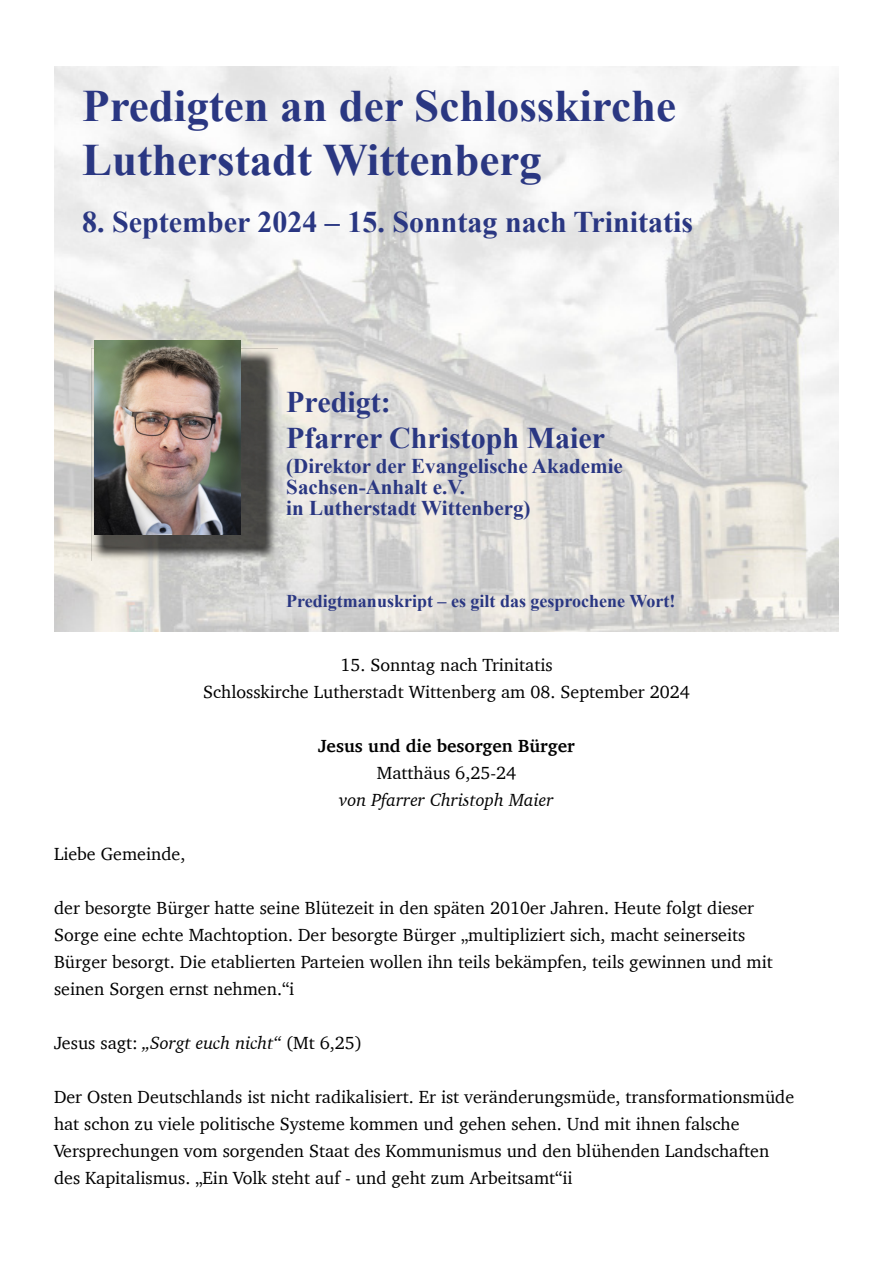
<style>
.page{position:relative;width:893px;height:1263px;background:#fff}
.page>*{position:absolute;margin:0;border:0;box-sizing:border-box;transform-origin:0 0}
.t1{font:700 45px/54px "Times New Roman";color:#2a3782}
.t2{font:700 30px/36px "Times New Roman";color:#2a3782}
.t3{font:700 21px/21px "Times New Roman";color:#2a3782}
.t4{font:18px/27px "Charter";color:#000}
.t5{font:700 18px "Times New Roman";color:#2a3782}
.t6{font:700 18px "Charter";color:#000}
.t7{font:italic 18px "Charter";color:#000}
.s1{font-style:italic}
</style>
<div class="page">
<img style="left:54px;top:67px;width:785px;height:564px">
<img style="left:91px;top:349px;width:186px;height:211px">
<img style="left:95px;top:341px;width:145px;height:194px">
<h1 class="t1" style="left:82px;top:83px;width:595px">Predigten an der Schlosskirche<br>Lutherstadt Wittenberg</h1>
<h2 class="t2" style="left:82px;top:207px;width:612px">8. September 2024 – 15. Sonntag nach Trinitatis</h2>
<h2 class="t2" style="left:286px;top:387px;width:320px">Predigt:<br>Pfarrer Christoph Maier</h2>
<p class="t3" style="left:286px;top:458px;width:338px">(Direktor der Evangelische Akademie<br>Sachsen-Anhalt e.V.<br>in Lutherstadt Wittenberg)</p>
<p class="t5" style="left:286px;top:594px;width:391px">Predigtmanuskript – es gilt das gesprochene Wort!</p>
<p class="t4" style="left:203px;top:650px;width:488px;text-align:center">15. Sonntag nach Trinitatis<br>Schlosskirche Lutherstadt Wittenberg am 08. September 2024</p>
<p class="t6" style="left:318px;top:734px;width:258px">Jesus und die besorgen Bürger</p>
<p class="t4" style="left:377px;top:758px;width:141px">Matthäus 6,25-24</p>
<p class="t7" style="left:339px;top:788px;width:216px">von Pfarrer Christoph Maier</p>
<p class="t4" style="left:54px;top:839px;width:133px">Liebe Gemeinde,</p>
<p class="t4" style="left:54px;top:893px;width:720px">der besorgte Bürger hatte seine Blütezeit in den späten 2010er Jahren. Heute folgt dieser Sorge eine echte Machtoption. Der besorgte Bürger „multipliziert sich, macht seinerseits Bürger besorgt. Die etablierten Parteien wollen ihn teils bekämpfen, teils gewinnen und mit seinen Sorgen ernst nehmen.“i</p>
<p class="t4" style="left:54px;top:1028px;width:310px">Jesus sagt: <span class="s1">„Sorgt euch nicht“</span> (Mt 6,25)</p>
<p class="t4" style="left:54px;top:1082px;width:742px">Der Osten Deutschlands ist nicht radikalisiert. Er ist veränderungsmüde, transformationsmüde hat schon zu viele politische Systeme kommen und gehen sehen. Und mit ihnen falsche Versprechungen vom sorgenden Staat des Kommunismus und den blühenden Landschaften des Kapitalismus. „Ein Volk steht auf - und geht zum Arbeitsamt“ii</p>
</div>
